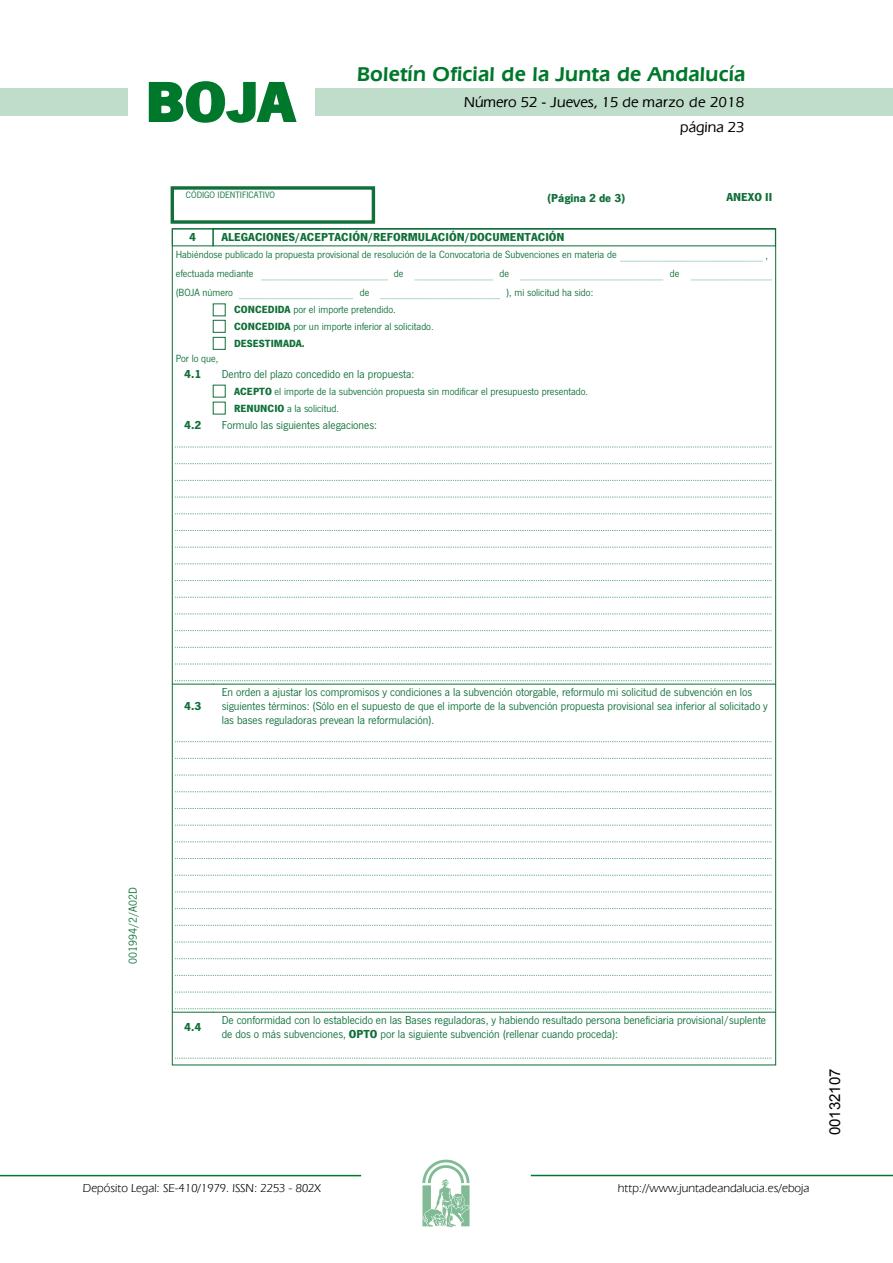
<style>
.page{position:relative;width:893px;height:1263px;background:#fff}
.page>*{position:absolute;margin:0;border:0;box-sizing:border-box;transform-origin:0 0}
.t1{font:700 57.75px "News Got T";color:#00782c;scale:1.14 1}
.t2{font:600 21px "Eras IT Cby BT";letter-spacing:.01em;color:#00782c}
.t3{font:500 15px/24.5px "Eras IT Cby BT";color:#000;text-align:right}
.t4{font:15px "Arial";color:#000}
.t5{font:12px/14.4px "News Got T";color:#107039}
.t6{font:700 12px "News Got T";color:#107039}
.t7{font:12px "Eras IT Cby BT";color:#000}
.t8{font:10.8px/16.8px "News Got T";color:#107039}
.t9{font:9.6px "News Got T";color:#107039}
.s1{font-weight:700}
</style>
<div class="page">
<div style="left:315px;top:88px;width:577px;height:28px;background:#bfddca"></div>
<div style="left:0;top:88px;width:128px;height:28px;background:#bfddca"></div>
<hr style="left:0;top:1175px;width:361px;height:1px;background:#00782c">
<svg style="left:422px;top:1159px;width:47px;height:68px"></svg>
<hr style="left:531px;top:1175px;width:361px;height:1px;background:#00782c">
<svg style="left:148px;top:81px;width:149px;height:42px"></svg>
<div style="left:171px;top:186px;width:204px;height:38px;border:3px solid #107039"></div>
<svg style="left:171px;top:228px;width:605px;height:838px"></svg>
<div style="left:172px;top:228px;width:42px;height:18px;border:1px solid #107039"></div>
<svg style="left:620px;top:261px;width:142px;height:1px"></svg>
<svg style="left:261px;top:280px;width:126px;height:1px"></svg>
<svg style="left:415px;top:280px;width:78px;height:1px"></svg>
<svg style="left:520px;top:280px;width:143px;height:1px"></svg>
<svg style="left:691px;top:280px;width:81px;height:1px"></svg>
<svg style="left:239px;top:298px;width:114px;height:1px"></svg>
<svg style="left:381px;top:298px;width:119px;height:1px"></svg>
<div style="left:213px;top:304px;width:12px;height:12px;background:#fff"></div>
<div style="left:213px;top:320px;width:12px;height:12px;background:#fff"></div>
<div style="left:213px;top:320px;width:12px;height:13px;border:1px solid #107039"></div>
<div style="left:213px;top:337px;width:12px;height:12px;background:#fff"></div>
<div style="left:213px;top:337px;width:12px;height:13px;border:1px solid #107039"></div>
<div style="left:213px;top:385px;width:12px;height:12px;background:#fff"></div>
<div style="left:213px;top:402px;width:12px;height:12px;background:#fff"></div>
<svg style="left:175px;top:447px;width:597px;height:1px"></svg>
<svg style="left:175px;top:463px;width:597px;height:1px"></svg>
<svg style="left:175px;top:480px;width:597px;height:1px"></svg>
<svg style="left:175px;top:497px;width:597px;height:1px"></svg>
<svg style="left:175px;top:513px;width:597px;height:1px"></svg>
<svg style="left:175px;top:530px;width:597px;height:1px"></svg>
<svg style="left:175px;top:547px;width:597px;height:1px"></svg>
<svg style="left:175px;top:564px;width:597px;height:1px"></svg>
<svg style="left:175px;top:580px;width:597px;height:1px"></svg>
<svg style="left:175px;top:597px;width:597px;height:1px"></svg>
<svg style="left:175px;top:614px;width:597px;height:1px"></svg>
<svg style="left:175px;top:630px;width:597px;height:1px"></svg>
<svg style="left:175px;top:647px;width:597px;height:1px"></svg>
<svg style="left:175px;top:664px;width:597px;height:1px"></svg>
<svg style="left:175px;top:680px;width:597px;height:1px"></svg>
<hr style="left:213px;top:684px;width:563px;height:1px;background:#107039">
<hr style="left:172px;top:684px;width:41px;height:1px;background:#107039">
<svg style="left:175px;top:741px;width:597px;height:1px"></svg>
<svg style="left:175px;top:758px;width:597px;height:1px"></svg>
<svg style="left:175px;top:775px;width:597px;height:1px"></svg>
<svg style="left:175px;top:791px;width:597px;height:1px"></svg>
<svg style="left:175px;top:808px;width:597px;height:1px"></svg>
<svg style="left:175px;top:825px;width:597px;height:1px"></svg>
<svg style="left:175px;top:842px;width:597px;height:1px"></svg>
<svg style="left:175px;top:858px;width:597px;height:1px"></svg>
<svg style="left:175px;top:875px;width:597px;height:1px"></svg>
<svg style="left:175px;top:892px;width:597px;height:1px"></svg>
<svg style="left:175px;top:908px;width:597px;height:1px"></svg>
<svg style="left:175px;top:925px;width:597px;height:1px"></svg>
<svg style="left:175px;top:942px;width:597px;height:1px"></svg>
<svg style="left:175px;top:958px;width:597px;height:1px"></svg>
<svg style="left:175px;top:975px;width:597px;height:1px"></svg>
<svg style="left:175px;top:992px;width:597px;height:1px"></svg>
<svg style="left:175px;top:1008px;width:597px;height:1px"></svg>
<hr style="left:213px;top:1012px;width:563px;height:1px;background:#107039">
<hr style="left:172px;top:1012px;width:41px;height:1px;background:#107039">
<svg style="left:175px;top:1058px;width:597px;height:1px"></svg>
<h1 class="t1" style="left:145px;top:68px;width:133px">BOJA</h1>
<h2 class="t2" style="left:357px;top:62px;width:390px">Boletín Oficial de la Junta de Andalucía</h2>
<p class="t3" style="left:464px;top:90px;width:282px">Número 52 - Jueves, 15 de marzo de 2018 página 23</p>
<p class="t9" style="left:186px;top:190px;width:90px">CÓDIGO IDENTIFICATIVO</p>
<p class="t6" style="left:547px;top:191px;width:80px">(Página 2 de 3)</p>
<p class="t6" style="left:726px;top:190px;width:47px">ANEXO II</p>
<p class="t6" style="left:189px;top:230px;width:8px">4</p>
<p class="t6" style="left:221px;top:230px;width:344px">ALEGACIONES/ACEPTACIÓN/REFORMULACIÓN/DOCUMENTACIÓN</p>
<p class="t8" style="left:176px;top:247px;width:442px">Habiéndose publicado la propuesta provisional de resolución de la Convocatoria de Subvenciones en materia de</p>
<p class="t8" style="left:765px;top:247px;width:4px">,</p>
<p class="t8" style="left:176px;top:265px;width:79px">efectuada mediante</p>
<p class="t8" style="left:394px;top:265px;width:11px">de</p>
<p class="t8" style="left:499px;top:265px;width:11px">de</p>
<p class="t8" style="left:670px;top:265px;width:11px">de</p>
<p class="t8" style="left:176px;top:284px;width:59px">(BOJA número</p>
<p class="t8" style="left:360px;top:284px;width:11px">de</p>
<p class="t8" style="left:506px;top:284px;width:88px">), mi solicitud ha sido:</p>
<p class="t8" style="left:234px;top:302px;width:201px"><span class="s1">CONCEDIDA</span> por el importe pretendido.<br><span class="s1">CONCEDIDA</span> por un importe inferior al solicitado.<br><span class="s1">DESESTIMADA.</span></p>
<p class="t8" style="left:176px;top:350px;width:44px">Por lo que,</p>
<p class="t6" style="left:184px;top:367px;width:19px">4.1</p>
<p class="t5" style="left:222px;top:367px;width:194px">Dentro del plazo concedido en la propuesta:</p>
<p class="t8" style="left:234px;top:383px;width:355px"><span class="s1">ACEPTO</span> el importe de la subvención propuesta sin modificar el presupuesto presentado.<br><span class="s1">RENUNCIO</span> a la solicitud.</p>
<p class="t6" style="left:184px;top:418px;width:19px">4.2</p>
<p class="t5" style="left:222px;top:418px;width:157px">Formulo las siguientes alegaciones:</p>
<p class="t6" style="left:184px;top:699px;width:19px">4.3</p>
<p class="t5" style="left:222px;top:685px;width:547px">En orden a ajustar los compromisos y condiciones a la subvención otorgable, reformulo mi solicitud de subvención en los siguientes términos: (Sólo en el supuesto de que el importe de la subvención propuesta provisional sea inferior al solicitado y las bases reguladoras prevean la reformulación).</p>
<p class="t5" style="left:126px;top:964px;width:78px;rotate:-90deg">001994/2/A02D</p>
<p class="t6" style="left:184px;top:1020px;width:19px">4.4</p>
<p class="t5" style="left:222px;top:1013px;width:546px">De conformidad con lo establecido en las Bases reguladoras, y habiendo resultado persona beneficiaria provisional/suplente de dos o más subvenciones, <span class="s1">OPTO</span> por la siguiente subvención (rellenar cuando proceda):</p>
<p class="t7" style="left:83px;top:1181px;width:239px">Depósito Legal: SE-410/1979. ISSN: 2253 - 802X</p>
<p class="t7" style="left:618px;top:1181px;width:193px">http://www.juntadeandalucia.es/eboja</p>
<p class="t4" style="left:825px;top:1135px;width:68px;rotate:-90deg">00132107</p>
</div>
